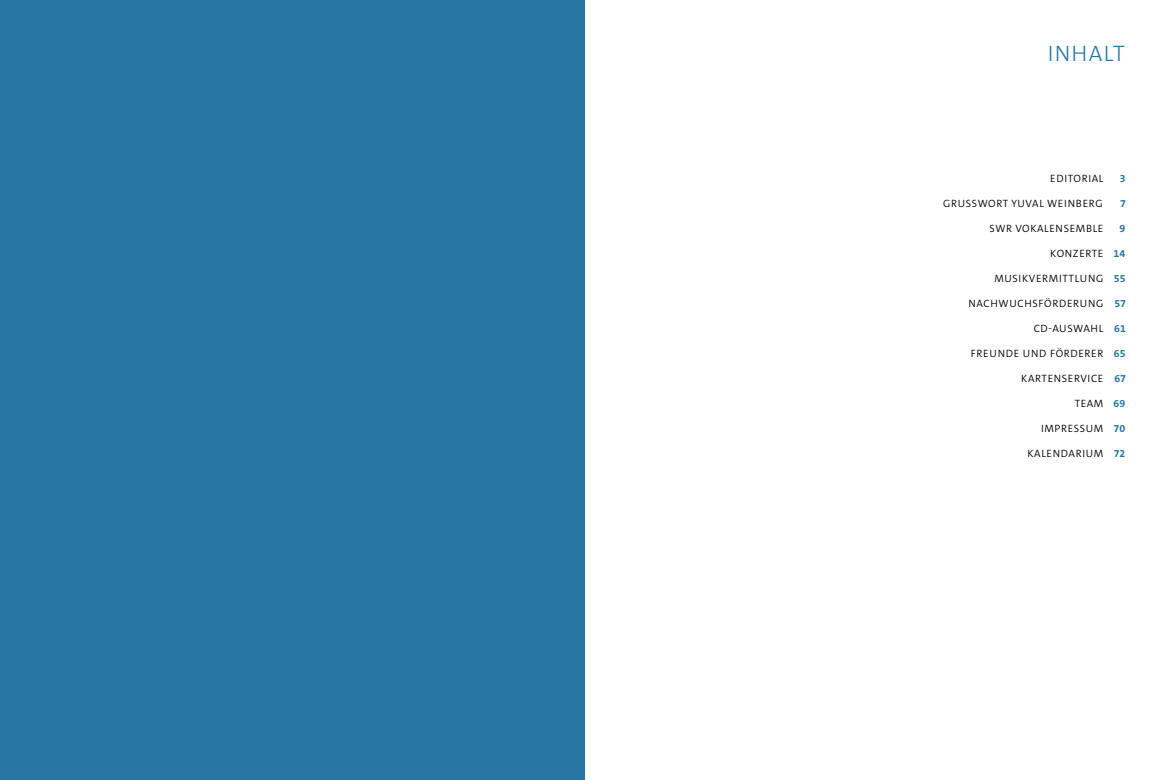
<style>
.page{position:relative;width:1170px;height:780px;background:#fff}
.page>*{position:absolute;margin:0;border:0;box-sizing:border-box;transform-origin:0 0}
.t1{font:300 22.5px "The Sans C5";letter-spacing:.05em;color:#2775a2}
.t2{font:300 10.62px "The Sans C5";letter-spacing:.065em;color:#000}
.t3{font:700 10.62px "The Sans C5";color:#2775a2}
.s1{font-weight:700;color:#2775a2}
</style>
<div class="page">
<div style="left:0;top:0;width:585px;height:780px;background:#2775a2"></div>
<h1 class="t1" style="left:1047px;top:39px;width:78px">INHALT</h1>
<p class="t2" style="left:1050px;top:171px;width:55px">EDITORIAL</p>
<p class="t3" style="left:1119px;top:171px;width:7px">3</p>
<p class="t2" style="left:943px;top:196px;width:161px">GRUSSWORT YUVAL WEINBERG</p>
<p class="t3" style="left:1119px;top:196px;width:7px">7</p>
<p class="t2" style="left:989px;top:221px;width:115px">SWR VOKALENSEMBLE</p>
<p class="t3" style="left:1119px;top:221px;width:7px">9</p>
<p class="t2" style="left:1050px;top:246px;width:77px">KONZERTE <span class="s1">14</span></p>
<p class="t2" style="left:994px;top:271px;width:133px">MUSIKVERMITTLUNG <span class="s1">55</span></p>
<p class="t2" style="left:968px;top:296px;width:159px">NACHWUCHSFÖRDERUNG <span class="s1">57</span></p>
<p class="t2" style="left:1033px;top:321px;width:94px">CD-AUSWAHL <span class="s1">61</span></p>
<p class="t2" style="left:970px;top:346px;width:156px">FREUNDE UND FÖRDERER <span class="s1">65</span></p>
<p class="t2" style="left:1021px;top:371px;width:106px">KARTENSERVICE <span class="s1">67</span></p>
<p class="t2" style="left:1074px;top:396px;width:52px">TEAM <span class="s1">69</span></p>
<p class="t2" style="left:1040px;top:421px;width:86px">IMPRESSUM <span class="s1">70</span></p>
<p class="t2" style="left:1027px;top:446px;width:99px">KALENDARIUM <span class="s1">72</span></p>
</div>
